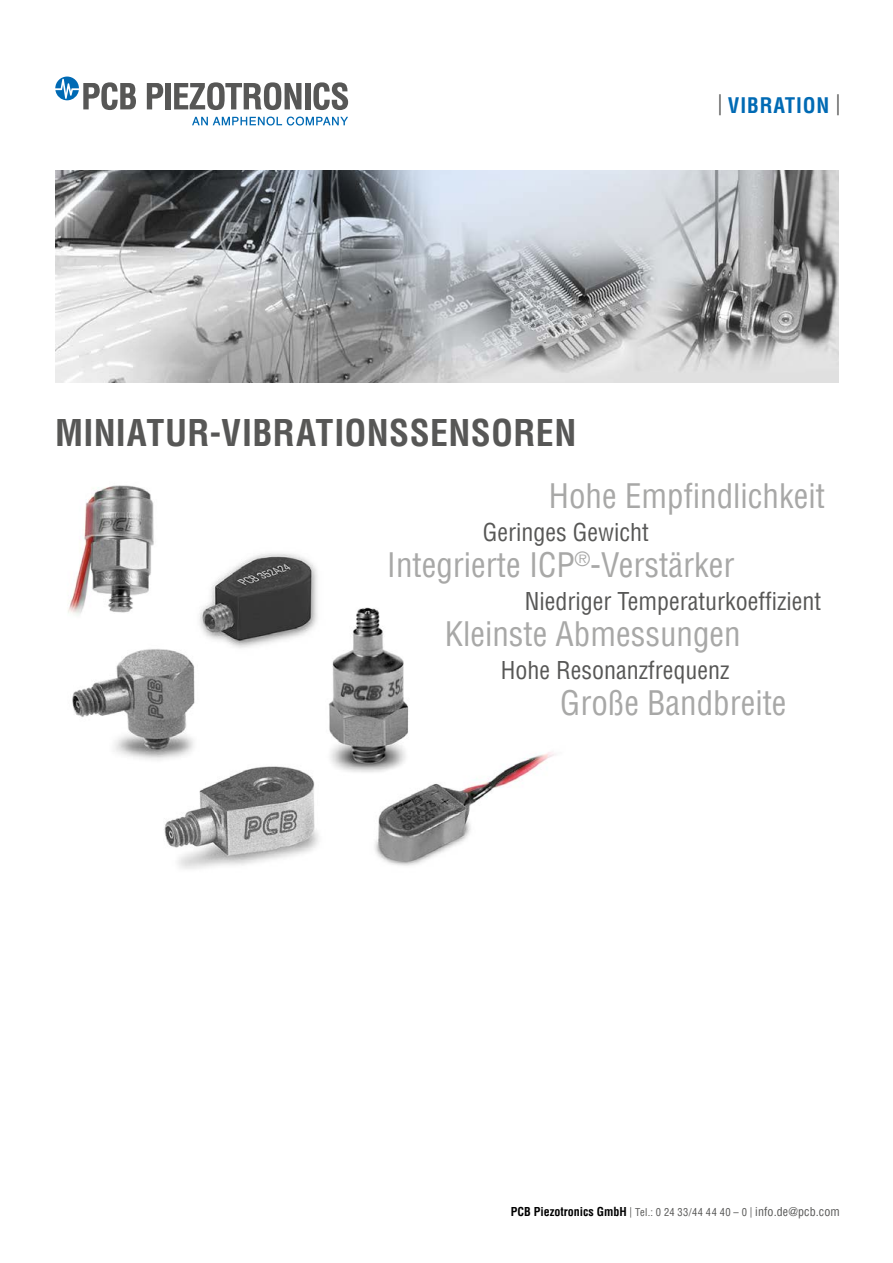
<style>
.page{position:relative;width:893px;height:1263px;background:#fff}
.page>*{position:absolute;margin:0;border:0;box-sizing:border-box;transform-origin:0 0}
.t1{font:700 condensed 36px "Helvetica LT Pro";letter-spacing:.01em;color:#575756}
.t2{font:condensed 33px "Helvetica LT Pro";color:#a8a8a7}
.t3{font:condensed 24px "Helvetica LT Pro";color:#575756}
.t4{font:700 condensed 21px "Helvetica LT Pro";letter-spacing:.04em;color:#006ab4}
.t5{font:condensed 10.5px "Helvetica LT Pro";letter-spacing:.045em;color:#575756}
.s1{font-weight:400;color:#575756}
.s2{font-weight:700;font-size:12px;color:#000}
.s3{font-size:12px}
</style>
<div class="page">
<img style="left:68px;top:485px;width:488px;height:384px">
<img style="left:55px;top:170px;width:783px;height:213px">
<svg style="left:192px;top:117px;width:156px;height:9px"></svg>
<svg style="left:55px;top:77px;width:81px;height:33px"></svg>
<svg style="left:147px;top:83px;width:16px;height:26px"></svg>
<div style="left:165px;top:83px;width:6px;height:26px;background:#575756"></div>
<svg style="left:174px;top:82px;width:127px;height:28px"></svg>
<div style="left:305px;top:83px;width:5px;height:26px;background:#575756"></div>
<svg style="left:313px;top:82px;width:35px;height:28px"></svg>
<p class="t1" style="left:55px;top:409px;width:523px">MINIATUR-VIBRATIONSSENSOREN</p>
<p class="t4" style="left:717px;top:91px;width:125px"><span class="s1">|</span> VIBRATION <span class="s1">|</span></p>
<p class="t2" style="left:549px;top:475px;width:277px">Hohe Empfindlichkeit</p>
<p class="t3" style="left:483px;top:517px;width:167px">Geringes Gewicht</p>
<p class="t2" style="left:387px;top:544px;width:349px">Integrierte ICP<sup>®</sup>-Verstärker</p>
<p class="t3" style="left:525px;top:586px;width:298px">Niedriger Temperaturkoeffizient</p>
<p class="t2" style="left:445px;top:613px;width:298px">Kleinste Abmessungen</p>
<p class="t3" style="left:501px;top:655px;width:230px">Hohe Resonanzfrequenz</p>
<p class="t2" style="left:560px;top:682px;width:228px">Große Bandbreite</p>
<p class="t5" style="left:511px;top:1206px;width:331px"><span class="s2">PCB Piezotronics GmbH</span> | Tel.: 0 24 33/44 44 40 – 0 | <span class="s3">info.de@pcb.com</span></p>
</div>
